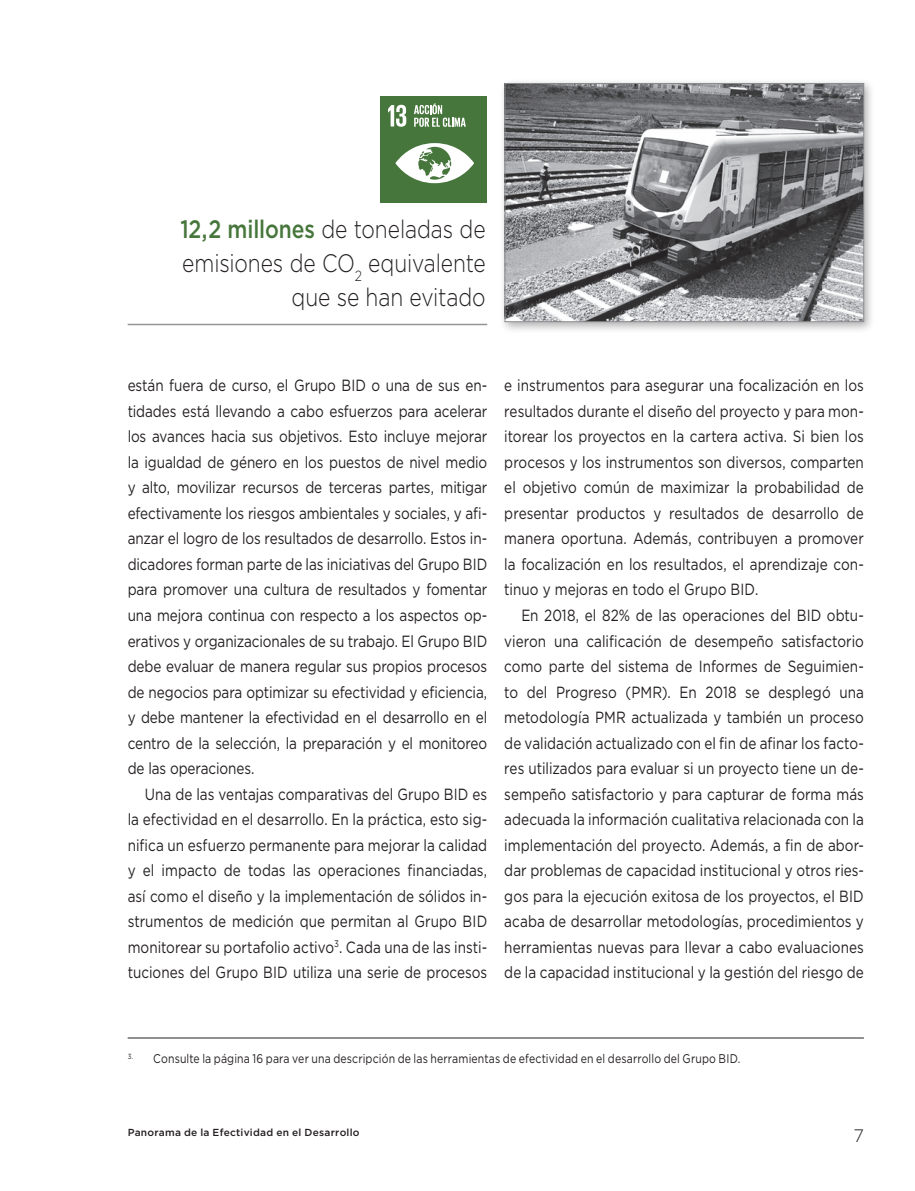
<style>
.page{position:relative;width:915px;height:1191px;background:#fff}
.page>*{position:absolute;margin:0;border:0;box-sizing:border-box;transform-origin:0 0}
.t1{font:300 25.2px/34px "Gotham";letter-spacing:-.005em;color:#231f20;text-align:right;scale:.83 1}
.t2{font:300 18px "Gotham";color:#231f20}
.t3{font:16.2px/25.5px "Gotham";color:#231f20;text-align:justify;scale:.83 1}
.t4{font:12.6px "Gotham";letter-spacing:.015em;color:#231f20;scale:.83 1}
.t5{font:500 10.2px "Gotham";letter-spacing:.025em;color:#231f20}
.s1{font-weight:500;color:#46763b}
</style>
<div class="page">
<hr style="left:128px;top:1037px;width:735px;height:1px;background:#231f20">
<div style="left:499px;top:78px;width:376px;height:255px;background:#231f20;opacity:.35"></div>
<img style="left:506px;top:85px;width:355px;height:235px">
<div style="left:504px;top:83px;width:359px;height:239px;border:1px solid #8a8c8f"></div>
<hr style="left:128px;top:324px;width:359px;height:1px;background:#939598">
<div style="left:380px;top:96px;width:107px;height:106px;background:#46763b"></div>
<svg style="left:395px;top:143px;width:79px;height:40px"></svg>
<svg style="left:388px;top:105px;width:18px;height:22px"></svg>
<svg style="left:414px;top:103px;width:51px;height:24px"></svg>
<h1 class="t1" style="left:180px;top:211px;width:369px"><span class="s1">12,2 millones</span> de toneladas de emisiones de CO<sub>2</sub> equivalente que se han evitado</h1>
<p class="t3" style="left:128px;top:372px;width:434px">están fuera de curso, el Grupo BID o una de sus en&shy;tidades está llevando a cabo esfuerzos para acelerar los avances hacia sus objetivos. Esto incluye mejorar la igualdad de género en los puestos de nivel medio y alto, movilizar recursos de terceras partes, mitigar efectivamente los riesgos ambientales y sociales, y afi&shy;anzar el logro de los resultados de desarrollo. Estos in&shy;dicadores forman parte de las iniciativas del Grupo BID para promover una cultura de resultados y fomentar una mejora continua con respecto a los aspectos op&shy;erativos y organizacionales de su trabajo. El Grupo BID debe evaluar de manera regular sus propios procesos de negocios para optimizar su efectividad y eficiencia, y debe mantener la efectividad en el desarrollo en el centro de la selección, la preparación y el monitoreo de las operaciones.</p>
<p class="t3" style="left:128px;top:781px;width:434px;text-indent:17px">Una de las ventajas comparativas del Grupo BID es la efectividad en el desarrollo. En la práctica, esto sig&shy;nifica un esfuerzo permanente para mejorar la calidad y el impacto de todas las operaciones financiadas, así como el diseño y la implementación de sólidos in&shy;strumentos de medición que permitan al Grupo BID monitorear su portafolio activo<sup>3</sup>. Cada una de las insti&shy;tuciones del Grupo BID utiliza una serie de procesos</p>
<p class="t3" style="left:504px;top:372px;width:434px">e instrumentos para asegurar una focalización en los resultados durante el diseño del proyecto y para mon&shy;itorear los proyectos en la cartera activa. Si bien los procesos y los instrumentos son diversos, comparten el objetivo común de maximizar la probabilidad de presentar productos y resultados de desarrollo de manera oportuna. Además, contribuyen a promover la focalización en los resultados, el aprendizaje con&shy;tinuo y mejoras en todo el Grupo BID.</p>
<p class="t3" style="left:504px;top:602px;width:434px;text-indent:17px">En 2018, el 82% de las operaciones del BID obtu&shy;vieron una calificación de desempeño satisfactorio como parte del sistema de Informes de Seguimien&shy;to del Progreso (PMR). En 2018 se desplegó una metodología PMR actualizada y también un proceso de validación actualizado con el fin de afinar los facto&shy;res utilizados para evaluar si un proyecto tiene un de&shy;sempeño satisfactorio y para capturar de forma más adecuada la información cualitativa relacionada con la implementación del proyecto. Además, a fin de abor&shy;dar problemas de capacidad institucional y otros ries&shy;gos para la ejecución exitosa de los proyectos, el BID acaba de desarrollar metodologías, procedimientos y herramientas nuevas para llevar a cabo evaluaciones de la capacidad institucional y la gestión del riesgo de</p>
<p class="t4" style="left:128px;top:1050px;width:739px"><sup>3.</sup> Consulte la página 16 para ver una descripción de las herramientas de efectividad en el desarrollo del Grupo BID.</p>
<p class="t5" style="left:128px;top:1125px;width:233px">Panorama de la Efectividad en el Desarrollo</p>
<p class="t2" style="left:853px;top:1124px;width:12px">7</p>
</div>
